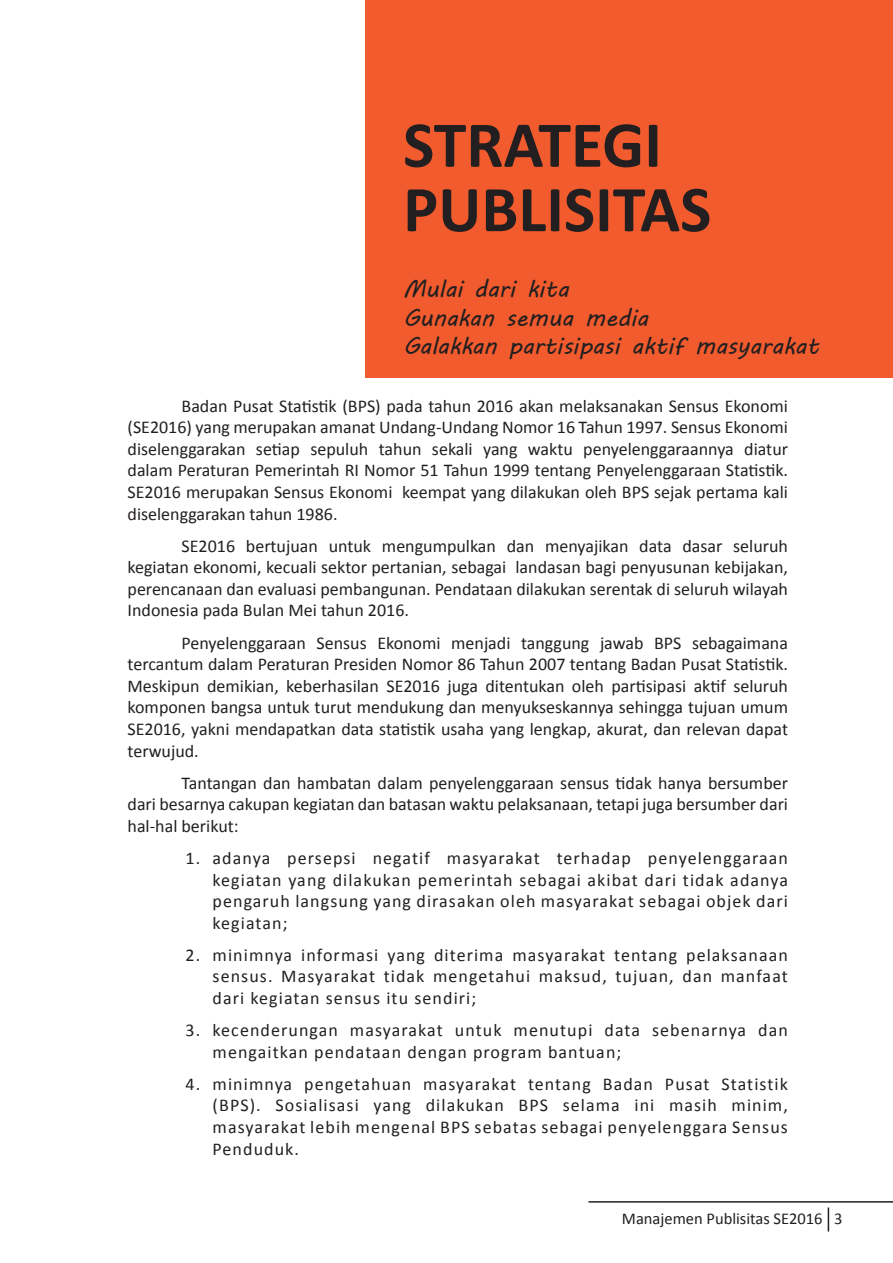
<style>
.page{position:relative;width:893px;height:1263px;background:#fff}
.page>*{position:absolute;margin:0;border:0;box-sizing:border-box;transform-origin:0 0}
.t1{font:700 66px/64.5px "Calibri";color:#231f20}
.t2{font:24px/28.5px "MV Boli";color:#231f20}
.t3{font:18px/21.6px "Calibri";letter-spacing:.04em;color:#231f20;text-align:justify}
.t4{font:18px/21.6px "Calibri";letter-spacing:.06em;color:#231f20}
.t5{font:16.5px "Calibri";color:#231f20}
</style>
<div class="page">
<hr style="left:588px;top:1201px;width:305px;height:1px;background:#231f20">
<svg style="left:828px;top:1207px;width:1px;height:24px"></svg>
<div style="left:365px;top:0;width:528px;height:378px;background:#f15b2d"></div>
<h1 class="t1" style="left:403px;top:112px;width:310px">STRATEGI<br>PUBLISITAS</h1>
<h2 class="t2" style="left:403px;top:274px;width:417px">Mulai dari kita<br>Gunakan semua media<br>Galakkan partisipasi aktif masyarakat</h2>
<p class="t3" style="left:128px;top:395px;width:662px;text-indent:54px">Badan Pusat Statistik (BPS) pada tahun 2016 akan melaksanakan Sensus Ekonomi (SE2016) yang merupakan amanat Undang-Undang Nomor 16 Tahun 1997. Sensus Ekonomi diselenggarakan setiap sepuluh tahun sekali yang waktu penyelenggaraannya diatur dalam Peraturan Pemerintah RI Nomor 51 Tahun 1999 tentang Penyelenggaraan Statistik.<br>SE2016 merupakan Sensus Ekonomi keempat yang dilakukan oleh BPS sejak pertama kali diselenggarakan tahun 1986.</p>
<p class="t3" style="left:128px;top:535px;width:662px;text-indent:54px">SE2016 bertujuan untuk mengumpulkan dan menyajikan data dasar seluruh kegiatan ekonomi, kecuali sektor pertanian, sebagai landasan bagi penyusunan kebijakan, perencanaan dan evaluasi pembangunan. Pendataan dilakukan serentak di seluruh wilayah Indonesia pada Bulan Mei tahun 2016.</p>
<p class="t3" style="left:128px;top:632px;width:662px;text-indent:54px">Penyelenggaraan Sensus Ekonomi menjadi tanggung jawab BPS sebagaimana tercantum dalam Peraturan Presiden Nomor 86 Tahun 2007 tentang Badan Pusat Statistik.<br>Meskipun demikian, keberhasilan SE2016 juga ditentukan oleh partisipasi aktif seluruh komponen bangsa untuk turut mendukung dan menyukseskannya sehingga tujuan umum SE2016, yakni mendapatkan data statistik usaha yang lengkap, akurat, dan relevan dapat terwujud.</p>
<p class="t3" style="left:128px;top:772px;width:662px;text-indent:54px">Tantangan dan hambatan dalam penyelenggaraan sensus tidak hanya bersumber dari besarnya cakupan kegiatan dan batasan waktu pelaksanaan, tetapi juga bersumber dari hal-hal berikut:</p>
<p class="t3" style="left:213px;top:847px;width:577px;text-indent:-27px">1. adanya persepsi negatif masyarakat terhadap penyelenggaraan kegiatan yang dilakukan pemerintah sebagai akibat dari tidak adanya pengaruh langsung yang dirasakan oleh masyarakat sebagai objek dari kegiatan;</p>
<p class="t3" style="left:213px;top:944px;width:577px;text-indent:-27px">2. minimnya informasi yang diterima masyarakat tentang pelaksanaan sensus. Masyarakat tidak mengetahui maksud, tujuan, dan manfaat dari kegiatan sensus itu sendiri;</p>
<p class="t4" style="left:213px;top:1019px;width:577px;text-indent:-27px">3. kecenderungan masyarakat untuk menutupi data sebenarnya dan mengaitkan pendataan dengan program bantuan;</p>
<p class="t3" style="left:213px;top:1073px;width:577px;text-indent:-27px">4. minimnya pengetahuan masyarakat tentang Badan Pusat Statistik (BPS). Sosialisasi yang dilakukan BPS selama ini masih minim, masyarakat lebih mengenal BPS sebatas sebagai penyelenggara Sensus Penduduk.</p>
<p class="t5" style="left:622px;top:1208px;width:222px">Manajemen Publisitas SE2016 3</p>
</div>
